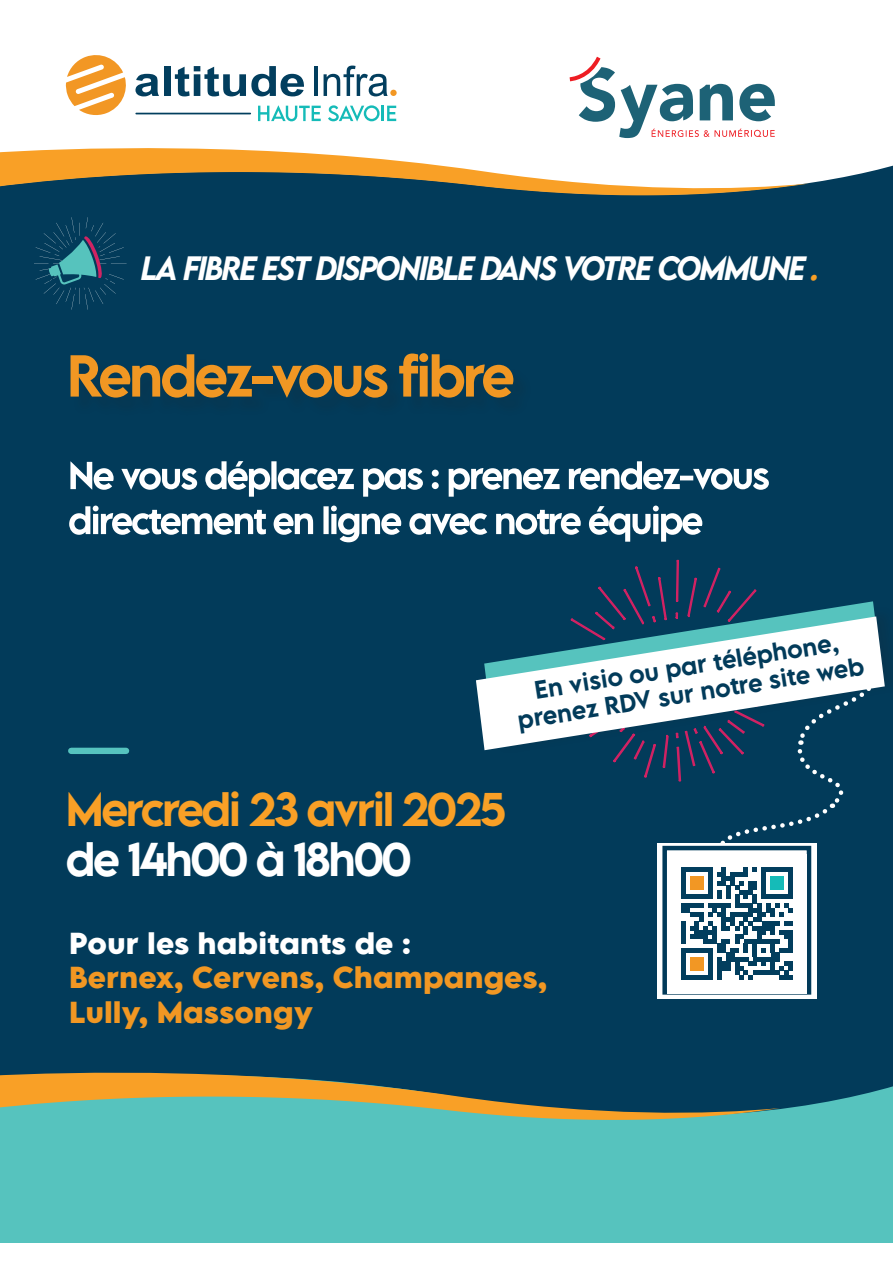
<style>
.page{position:relative;width:893px;height:1263px;background:#fff}
.page>*{position:absolute;margin:0;border:0;box-sizing:border-box;transform-origin:0 0}
.t1{font:500 52.5px "LEMONMILK Pro FTR";letter-spacing:-.06em;color:#f19723}
.t2{font:500 42px "LEMONMILK Pro FTR";letter-spacing:-.06em;color:#f9a026}
.t3{font:500 42px "LEMONMILK Pro FTR";letter-spacing:-.06em;color:#fff}
.t4{font:italic 500 30px "LEMONMILK Pro FTR";letter-spacing:-.06em;color:#fff}
.t5{font:700 27px/34.5px "LEMONMILK Pro FTR";color:#f19723}
.t6{font:700 27px "LEMONMILK Pro FTR";color:#fff}
.t7{font:500 22.5px/27px "LEMONMILK Pro FTR";color:#023b5a;text-align:center}
.s1{color:#f9a026}
</style>
<div class="page">
<div style="left:0;top:165px;width:893px;height:899px;background:#023b5a"></div>
<svg style="left:0;top:148px;width:809px;height:47px"></svg>
<svg style="left:34px;top:217px;width:93px;height:93px;background:#124c67"></svg>
<div style="left:0;top:1064px;width:893px;height:179px;background:#56c3be"></div>
<svg style="left:0;top:1067px;width:780px;height:53px;background:#637b61"></svg>
<div style="left:72px;top:356px;width:461px;height:61px;background:#033957"></div>
<div style="left:488px;top:605px;width:405px;height:150px;background:#231f20;opacity:.16"></div>
<div style="left:657px;top:843px;width:159px;height:155px;background:#fff"></div>
<div style="left:662px;top:846px;width:149px;height:149px;border:4px solid #013a59"></div>
<div style="left:390px;top:90px;width:7px;height:6px;background:#f29724;border-radius:50%"></div>
<svg style="left:135px;top:74px;width:24px;height:22px"></svg>
<div style="left:164px;top:66px;width:7px;height:30px;background:#023e5e"></div>
<svg style="left:175px;top:66px;width:129px;height:30px"></svg>
<hr style="left:314px;top:66px;width:3px;height:30px;background:#023e5e">
<svg style="left:324px;top:66px;width:64px;height:30px"></svg>
<svg style="left:66px;top:55px;width:60px;height:60px"></svg>
<svg style="left:258px;top:105px;width:63px;height:16px"></svg>
<svg style="left:328px;top:105px;width:68px;height:16px"></svg>
<hr style="left:135px;top:113px;width:116px;height:1px;background:#023e5e">
<svg style="left:570px;top:57px;width:205px;height:81px"></svg>
<svg style="left:69px;top:441px;width:809px;height:410px;background:#285872"></svg>
<div style="left:667px;top:854px;width:140px;height:139px;background:#fff"></div>
<svg style="left:681px;top:868px;width:112px;height:111px"></svg>
<hr style="left:681px;top:975px;width:31px;height:4px;background:#023e5e">
<div style="left:690px;top:957px;width:13px;height:13px;background:#f29724"></div>
<h3 class="t4" style="left:141px;top:248px;width:680px">LA FIBRE EST DISPONIBLE DANS VOTRE COMMUNE <span class="s1">.</span></h3>
<h1 class="t1" style="left:67px;top:341px;width:450px">Rendez-vous fibre</h1>
<p class="t7" style="left:511px;top:680px;width:352px;rotate:-9deg">En visio ou par téléphone, prenez RDV sur notre site web</p>
<h2 class="t2" style="left:66px;top:782px;width:442px">Mercredi 23 avril 2025</h2>
<h2 class="t3" style="left:66px;top:832px;width:347px">de 14h00 à 18h00</h2>
<p class="t6" style="left:69px;top:925px;width:343px">Pour les habitants de :</p>
<p class="t5" style="left:69px;top:960px;width:480px">Bernex, Cervens, Champanges,<br>Lully, Massongy</p>
</div>
